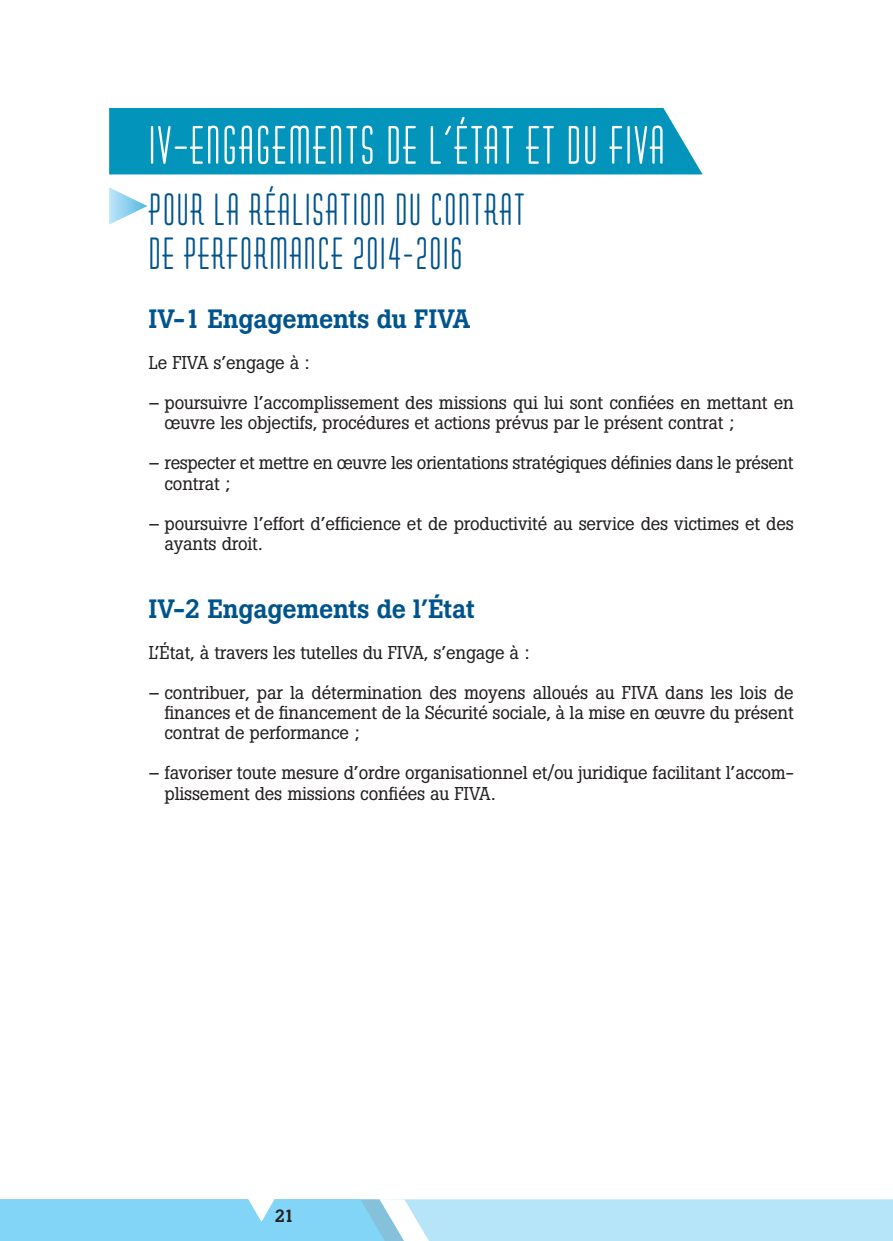
<style>
.page{position:relative;width:893px;height:1241px;background:#fff}
.page>*{position:absolute;margin:0;border:0;box-sizing:border-box;transform-origin:0 0}
.t1{font:700 52.5px "Huxley Vert ICG";letter-spacing:.04em;color:#fff}
.t2{font:700 43.75px/43.8px "Huxley Vert ICG";letter-spacing:.04em;color:#00548e}
.t3{font:500 26.25px "Boton";letter-spacing:-.01em;color:#00548e}
.t4{font:18.38px/20.1px "Boton";letter-spacing:-.01em;color:#231f20}
.t5{font:500 17.5px "Boton";color:#231f20}
</style>
<div class="page">
<svg style="left:0;top:1199px;width:893px;height:41px"></svg>
<div style="left:109px;top:108px;width:594px;height:66px;background:#0394bc"></div>
<svg style="left:109px;top:187px;width:38px;height:37px"></svg>
<h1 class="t1" style="left:149px;top:116px;width:517px">IV–ENGAGEMENTS DE L’ÉTAT ET DU FIVA</h1>
<h2 class="t2" style="left:149px;top:188px;width:377px">POUR LA RÉALISATION DU CONTRAT<br>DE PERFORMANCE 2014-2016</h2>
<h3 class="t3" style="left:149px;top:304px;width:323px">IV-1 Engagements du FIVA</h3>
<p class="t4" style="left:149px;top:352px;width:162px">Le FIVA s’engage à :</p>
<p class="t4" style="left:165px;top:392px;width:631px;text-indent:-16px">– poursuivre l’accomplissement des missions qui lui sont confiées en mettant en œuvre les objectifs, procédures et actions prévus par le présent contrat ;</p>
<p class="t4" style="left:165px;top:453px;width:631px;text-indent:-16px">– respecter et mettre en œuvre les orientations stratégiques définies dans le présent contrat ;</p>
<p class="t4" style="left:165px;top:513px;width:631px;text-indent:-16px">– poursuivre l’effort d’efficience et de productivité au service des victimes et des ayants droit.</p>
<h3 class="t3" style="left:149px;top:593px;width:327px">IV-2 Engagements de l’État</h3>
<p class="t4" style="left:149px;top:642px;width:382px">L’État, à travers les tutelles du FIVA, s’engage à :</p>
<p class="t4" style="left:165px;top:682px;width:631px;text-align:justify;text-indent:-16px">– contribuer, par la détermination des moyens alloués au FIVA dans les lois de finances et de financement de la Sécurité sociale, à la mise en œuvre du présent contrat de performance ;</p>
<p class="t4" style="left:165px;top:762px;width:631px;text-indent:-16px">– favoriser toute mesure d’ordre organisationnel et/ou juridique facilitant l’accom&shy;plissement des missions confiées au FIVA.</p>
<p class="t5" style="left:275px;top:1205px;width:21px">21</p>
</div>
